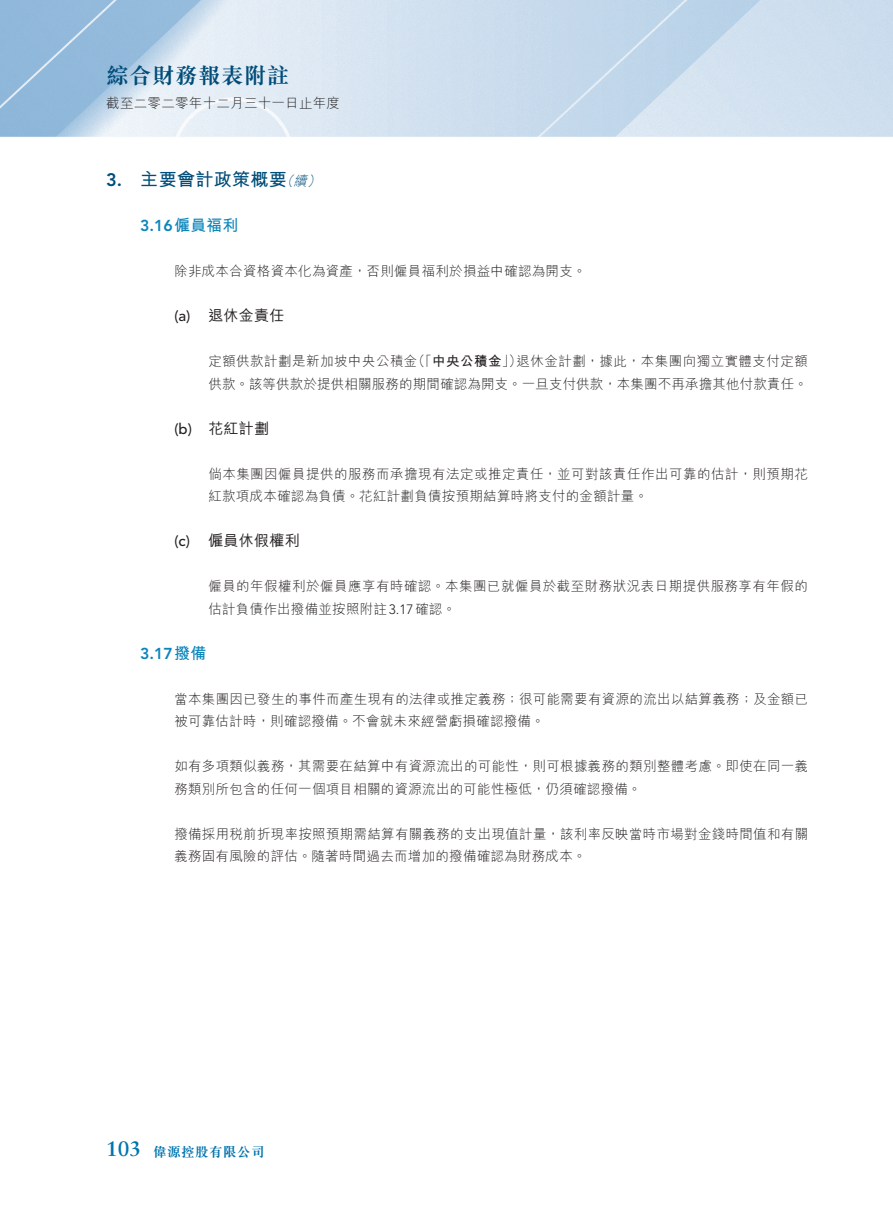
<style>
.page{position:relative;width:893px;height:1212px;background:#fff}
.page>*{position:absolute;margin:0;border:0;box-sizing:border-box;transform-origin:0 0}
.t1{font:700 22.5px "M Sung HK";letter-spacing:.02em;color:#004d79}
.t2{font:700 21px "Sabon LT Std";color:#0073ae}
._01_H1{font:700 18px "M Hei HK";letter-spacing:.02em;color:#004d79}
._01_H1-2{font:800 18px "Avenir LT Std";color:#004d79}
._02_H2{font:800 15.75px "Avenir LT Std";color:#0c85bb}
._03_H3{font:500 15px "M Hei HK";letter-spacing:.02em;color:#231f20}
._03_H3-2{font:500 15px "Avenir LT Std";color:#231f20}
._00_txt{font:300 13.5px/22.5px "M Hei HK";letter-spacing:.02em;color:#231f20}
._00_txt-2{font:700 13.5px "M Hei HK";letter-spacing:.035em;color:#231f20}
.t3{font:700 13.5px "M Sung HK";letter-spacing:.035em;color:#0073ae}
._01_H1-3{font:italic 300 13.5px "M Hei HK";color:#004d79}
.s1{font-family:"M Hei HK";font-weight:700}
.s2{font-weight:300}
.s3{font-family:"Avenir LT Std"}
</style>
<div class="page">
<img style="left:0;top:0;width:893px;height:137px">
<h1 class="t1" style="left:106px;top:64px;width:185px">綜合財務報表附註</h1>
<p class="_00_txt" style="left:106px;top:91px;width:235px">截至二零二零年十二月三十一日止年度</p>
<p class="_01_H1-2" style="left:106px;top:169px;width:17px">3.</p>
<p class="_01_H1" style="left:140px;top:166px;width:148px">主要會計政策概要</p>
<p class="_01_H1-3" style="left:294px;top:174px;width:18px">續</p>
<p class="_01_H1-3" style="left:280px;top:174px;width:18px">（</p>
<p class="_01_H1-3" style="left:307px;top:174px;width:18px">(</p>
<p class="_02_H2" style="left:140px;top:216px;width:99px">3.16<span class="s1">僱員福利</span></p>
<p class="_00_txt" style="left:174px;top:260px;width:414px">除非成本合資格資本化為資產，否則僱員福利於損益中確認為開支。</p>
<p class="_03_H3" style="left:208px;top:305px;width:78px">退休金責任</p>
<p class="_03_H3-2" style="left:174px;top:307px;width:18px">)a(</p>
<p class="_03_H3-2" style="left:174px;top:420px;width:19px">b( )</p>
<p class="_03_H3-2" style="left:174px;top:532px;width:17px">)c(</p>
<p class="_00_txt-2" style="left:412px;top:351px;width:112px"><span class="s2">（「</span>中央公積金<span class="s2">」）</span></p>
<p class="_00_txt" style="left:516px;top:350px;width:293px">退休金計劃，據此，本集團向獨立實體支付定額</p>
<p class="_00_txt" style="left:208px;top:350px;width:601px">定額供款計劃是新加坡中央公積金<br>供款。該等供款於提供相關服務的期間確認為開支。一旦支付供款，本集團不再承擔其他付款責任。</p>
<p class="_03_H3" style="left:208px;top:417px;width:62px">花紅計劃</p>
<p class="_00_txt" style="left:208px;top:462px;width:601px">倘本集團因僱員提供的服務而承擔現有法定或推定責任，並可對該責任作出可靠的估計，則預期花紅款項成本確認為負債。花紅計劃負債按預期結算時將支付的金額計量。</p>
<p class="_03_H3" style="left:208px;top:530px;width:93px">僱員休假權利</p>
<p class="_00_txt" style="left:208px;top:575px;width:601px">僱員的年假權利於僱員應享有時確認。本集團已就僱員於截至財務狀況表日期提供服務享有年假的估計負債作出撥備並按照附註<span class="s3">3.17</span>確認。</p>
<p class="_02_H2" style="left:140px;top:644px;width:67px">3.17<span class="s1">撥備</span></p>
<p class="_00_txt" style="left:174px;top:687px;width:635px">當本集團因已發生的事件而產生現有的法律或推定義務；很可能需要有資源的流出以結算義務；及金額已被可靠估計時，則確認撥備。不會就未來經營虧損確認撥備。</p>
<p class="_00_txt" style="left:174px;top:755px;width:635px">如有多項類似義務，其需要在結算中有資源流出的可能性，則可根據義務的類別整體考慮。即使在同一義務類別所包含的任何一個項目相關的資源流出的可能性極低，仍須確認撥備。</p>
<p class="_00_txt" style="left:174px;top:822px;width:635px">撥備採用稅前折現率按照預期需結算有關義務的支出現值計量，該利率反映當時市場對金錢時間值和有關義務固有風險的評估。隨著時間過去而增加的撥備確認為財務成本。</p>
<h2 class="t2" style="left:106px;top:1136px;width:37px">103</h2>
<p class="t3" style="left:153px;top:1145px;width:113px">偉源控股有限公司</p>
</div>
